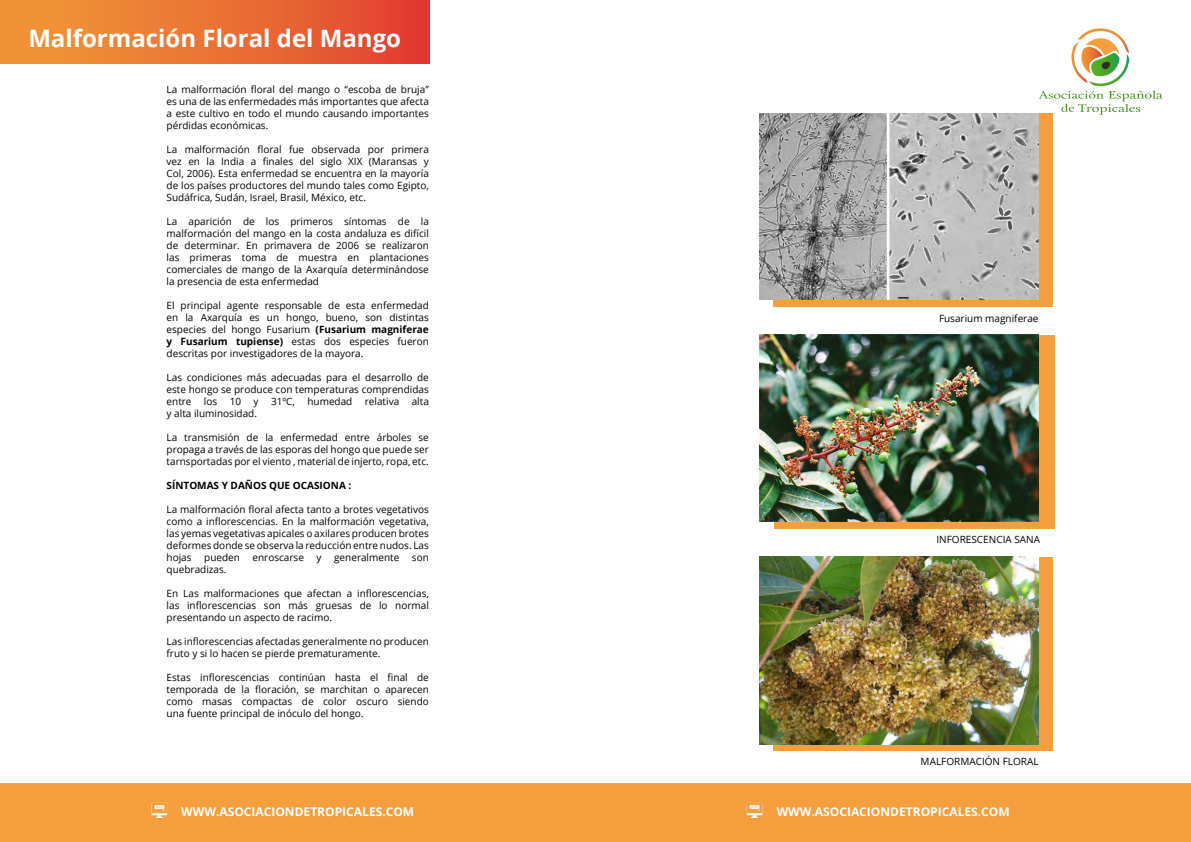
<style>
.page{position:relative;width:1191px;height:842px;background:#fff}
.page>*{position:absolute;margin:0;border:0;box-sizing:border-box;transform-origin:0 0}
.t1{font:700 24px "Open Sans";color:#fff}
.t2{font:700 12px "Open Sans";color:#fff}
.t3{font:10px/12px "Open Sans";color:#000;text-align:justify}
.t4{font:700 10px "Open Sans";color:#000}
.s1{font-weight:700}
</style>
<div class="page">
<div style="left:774px;top:113px;width:279px;height:194px;background:#f49e3e"></div>
<div style="left:0;top:0;width:429px;height:64px;background:linear-gradient(to right,#f19e37,#e24030)"></div>
<svg style="left:1038px;top:28px;width:124px;height:87px"></svg>
<div style="left:0;top:783px;width:1191px;height:59px;background:#f49e3e"></div>
<svg style="left:152px;top:805px;width:15px;height:13px"></svg>
<svg style="left:747px;top:805px;width:15px;height:13px"></svg>
<img style="left:759px;top:113px;width:279px;height:186px">
<div style="left:774px;top:335px;width:280px;height:194px;background:#f49e3e"></div>
<div style="left:774px;top:557px;width:279px;height:193px;background:#f49e3e"></div>
<img style="left:759px;top:335px;width:279px;height:187px">
<img style="left:759px;top:557px;width:279px;height:187px">
<h1 class="t1" style="left:28px;top:21px;width:374px">MALFORMACIÓN FLORAL DEL MANGO</h1>
<p class="t3" style="left:167px;top:83px;width:264px">La malformación floral del mango o “escoba de bruja” es una de las enfermedades más importantes que afecta a este cultivo en todo el mundo causando importantes pérdidas económicas.</p>
<p class="t3" style="left:167px;top:143px;width:264px">La malformación floral fue observada por primera vez en la India a finales del siglo XIX (Maransas y Col, 2006). Esta enfermedad se encuentra en la mayoría de los países productores del mundo tales como Egipto, Sudáfrica, Sudán, Israel, Brasil, México, etc.</p>
<p class="t3" style="left:167px;top:215px;width:264px">La aparición de los primeros síntomas de la malformación del mango en la costa andaluza es difícil de determinar. En primavera de 2006 se realizaron las primeras toma de muestra en plantaciones comerciales de mango de la Axarquía determinándose la presencia de esta enfermedad</p>
<p class="t3" style="left:167px;top:299px;width:264px">El principal agente responsable de esta enfermedad en la Axarquía es un hongo, bueno, son distintas especies del hongo Fusarium <span class="s1">(FUSARIUM MAGNIFERAE Y FUSARIUM TUPIENSE)</span> estas dos especies fueron descritas por investigadores de la mayora.</p>
<p class="t3" style="left:167px;top:371px;width:264px">Las condiciones más adecuadas para el desarrollo de este hongo se produce con temperaturas comprendidas entre los 10 y 31ºC, humedad relativa alta y alta iluminosidad.</p>
<p class="t3" style="left:167px;top:431px;width:264px">La transmisión de la enfermedad entre árboles se propaga a través de las esporas del hongo que puede ser tarnsportadas por el viento , material de injerto, ropa, etc.</p>
<p class="t4" style="left:167px;top:478px;width:186px">SÍNTOMAS Y DAÑOS QUE OCASIONA :</p>
<p class="t3" style="left:167px;top:503px;width:264px">La malformación floral afecta tanto a brotes vegetativos como a inflorescencias. En la malformación vegetativa, las yemas vegetativas apicales o axilares producen brotes deformes donde se observa la reducción entre nudos. Las hojas</p>
<p class="t3" style="left:204px;top:551px;width:37px">pueden</p>
<p class="t3" style="left:252px;top:551px;width:53px">enroscarse</p>
<p class="t3" style="left:316px;top:551px;width:7px">y</p>
<p class="t3" style="left:334px;top:551px;width:67px">generalmente</p>
<p class="t3" style="left:412px;top:551px;width:18px">son</p>
<p class="t3" style="left:167px;top:563px;width:61px">quebradizas.</p>
<p class="t3" style="left:167px;top:587px;width:264px">En Las malformaciones que afectan a inflorescencias, las inflorescencias son más gruesas de lo normal presentando un aspecto de racimo.</p>
<p class="t3" style="left:167px;top:635px;width:264px">Las inflorescencias afectadas generalmente no producen fruto y si lo hacen se pierde prematuramente.</p>
<p class="t3" style="left:167px;top:671px;width:264px">Estas inflorescencias continúan hasta el final de temporada de la floración, se marchitan o aparecen como masas compactas de color oscuro siendo una fuente principal de inóculo del hongo.</p>
<p class="t3" style="left:939px;top:312px;width:101px">Fusarium magniferae</p>
<p class="t3" style="left:936px;top:534px;width:105px">INFORESCENCIA SANA</p>
<p class="t3" style="left:920px;top:755px;width:119px">MALFORMACIÓN FLORAL</p>
<p class="t2" style="left:181px;top:803px;width:62px">WWW.ASOCIACIONDE</p>
<p class="t2" style="left:310px;top:803px;width:40px">TROPICALE</p>
<p class="t2" style="left:376px;top:803px;width:20px">S.COM</p>
<p class="t2" style="left:776px;top:803px;width:62px">WWW.ASOCIACIONDE</p>
<p class="t2" style="left:906px;top:803px;width:40px">TROPICALE</p>
<p class="t2" style="left:971px;top:803px;width:20px">S.COM</p>
</div>
